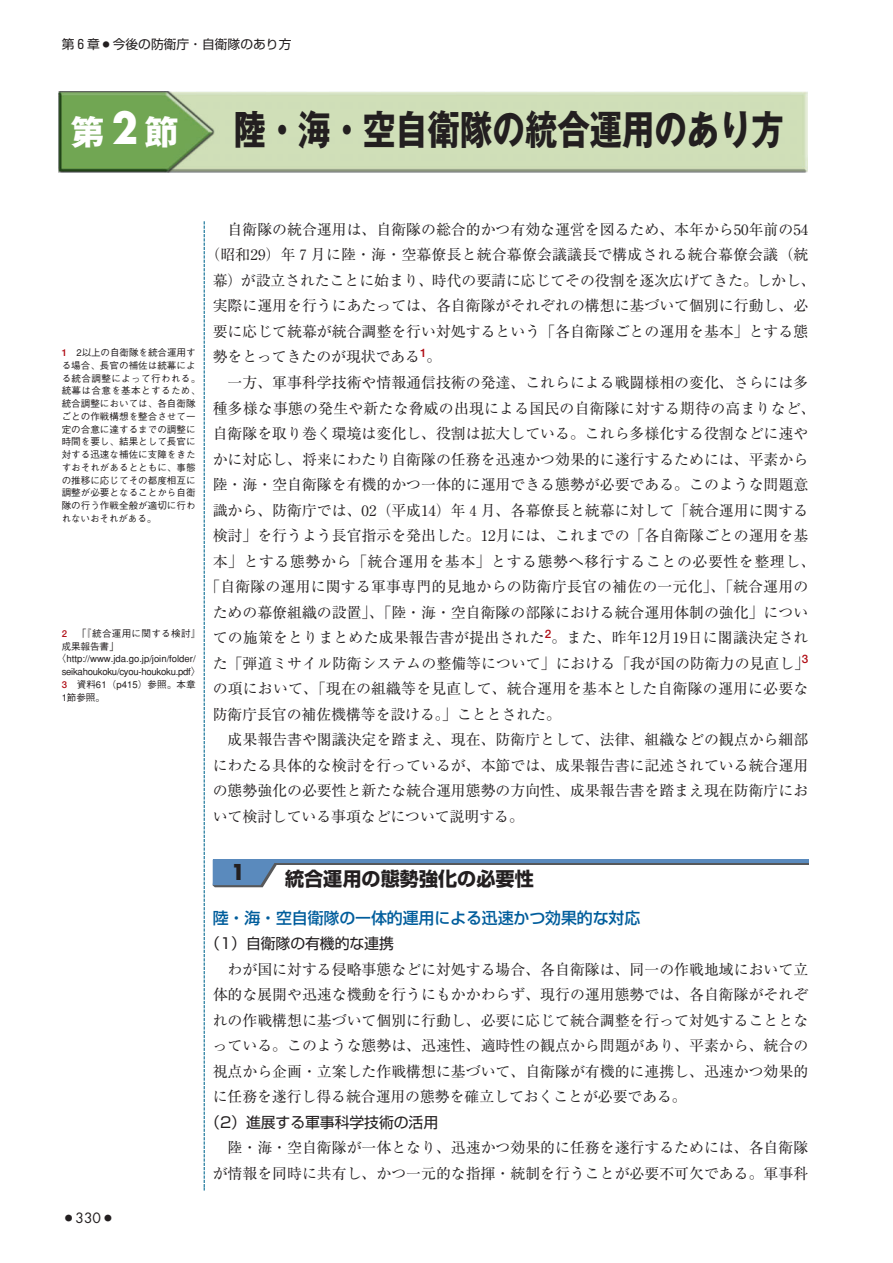
<style>
.page{position:relative;width:893px;height:1263px;background:#fff}
.page>*{position:absolute;margin:0;border:0;box-sizing:border-box;transform-origin:0 0}
.t1{font:700 42.6px "Futura";color:#fff;scale:.9 1}
.t2{font:700 40.35px "Gothic MB101";color:#231f20;scale:.8 1}
.t3{font:700 34.05px "Gothic MB101";color:#fff}
.t4{font:700 21.3px "Futura";color:#231f20}
.t5{font:700 19.2px "Shin Go";color:#231f20}
.t6{font:500 15.9px "Shin Go";letter-spacing:-.01em;color:#005d9c}
.t7{font:14.85px/25.5px "Ryumin";color:#231f20;text-align:justify}
.t8{font:14.85px "Ryumin";letter-spacing:.04em;color:#231f20}
.t9{font:14.85px "Shin Go";letter-spacing:-.005em;color:#231f20}
.t10{font:13.8px "Futura";color:#231f20}
.t11{font:12.75px "Shin Go";color:#231f20}
.t12{font:500 9.6px/12.8px "Gothic BBB";color:#231f20}
.t13{font:500 9.6px "Gothic BBB";letter-spacing:-.03em;color:#231f20}
.t14{font:500 9.6px "Gothic BBB";letter-spacing:.03em;color:#231f20}
.s1{font-family:"Futo Go B101";font-weight:700;color:#b00d15}
</style>
<div class="page">
<svg style="left:204px;top:221px;width:1px;height:970px"></svg>
<img style="left:58px;top:91px;width:749px;height:81px">
<hr style="left:215px;top:861px;width:593px;height:3px;background:#57585a">
<hr style="left:213px;top:859px;width:595px;height:3px;background:#5a8abd">
<svg style="left:213px;top:862px;width:66px;height:25px;background:#6e93ba"></svg>
<p class="t11" style="left:62px;top:39px;width:231px">第６章○今後の防衛庁・自衛隊のあり方</p>
<h1 class="t1" style="left:112px;top:109px;width:31px">2</h1>
<h2 class="t2" style="left:234px;top:114px;width:688px">陸・海・空自衛隊の統合運用のあり方</h2>
<h3 class="t3" style="left:71px;top:119px;width:109px">第 節</h3>
<p class="t12" style="left:62px;top:347px;width:140px"><span class="s1">1</span> 2以上の自衛隊を統合運用する場合、長官の補佐は統幕による統合調整によって行われる。統幕は合意を基本とするため、統合調整においては、各自衛隊ごとの作戦構想を整合させて一定の合意に達するまでの調整に時間を要し、結果として長官に対する迅速な補佐に支障をきたすおそれがあるとともに、事態の推移に応じてその都度相互に調整が必要となることから自衛隊の行う作戦全般が適切に行われないおそれがある。</p>
<p class="t14" style="left:62px;top:630px;width:140px"><span class="s1">2</span> 「『統合運用に関する検討』</p>
<p class="t12" style="left:62px;top:641px;width:58px">成果報告書」</p>
<p class="t12" style="left:57px;top:654px;width:140px">〈http://www.jda.go.jp/join/folder/</p>
<p class="t13" style="left:62px;top:668px;width:140px">seikahoukoku/cyou-houkoku.pdf〉</p>
<p class="t12" style="left:62px;top:679px;width:135px"><span class="s1">3</span> 資料61（p415）参照。本章</p>
<p class="t12" style="left:62px;top:692px;width:45px">1節参照。</p>
<p class="t10" style="left:62px;top:1212px;width:55px">○330○</p>
<p class="t7" style="left:227px;top:219px;width:582px">自衛隊の統合運用は、自衛隊の総合的かつ有効な運営を図るため、本年から50年前の54</p>
<p class="t7" style="left:205px;top:244px;width:604px">（昭和29）年７月に陸・海・空幕僚長と統合幕僚会議議長で構成される統合幕僚会議（統</p>
<p class="t7" style="left:213px;top:270px;width:604px">幕）が設立されたことに始まり、時代の要請に応じてその役割を逐次広げてきた。しかし、</p>
<p class="t7" style="left:213px;top:295px;width:597px">実際に運用を行うにあたっては、各自衛隊がそれぞれの構想に基づいて個別に行動し、必</p>
<p class="t7" style="left:213px;top:321px;width:597px">要に応じて統幕が統合調整を行い対処するという「各自衛隊ごとの運用を基本」とする態</p>
<p class="t7" style="left:213px;top:346px;width:230px">勢をとってきたのが現状である<sup>1</sup>。</p>
<p class="t7" style="left:227px;top:372px;width:582px">一方、軍事科学技術や情報通信技術の発達、これらによる戦闘様相の変化、さらには多</p>
<p class="t7" style="left:213px;top:397px;width:604px">種多様な事態の発生や新たな脅威の出現による国民の自衛隊に対する期待の高まりなど、</p>
<p class="t7" style="left:213px;top:423px;width:597px">自衛隊を取り巻く環境は変化し、役割は拡大している。これら多様化する役割などに速や</p>
<p class="t7" style="left:213px;top:448px;width:597px">かに対応し、将来にわたり自衛隊の任務を迅速かつ効果的に遂行するためには、平素から</p>
<p class="t7" style="left:213px;top:474px;width:597px">陸・海・空自衛隊を有機的かつ一体的に運用できる態勢が必要である。このような問題意</p>
<p class="t7" style="left:213px;top:499px;width:597px">識から、防衛庁では、02（平成14）年４月、各幕僚長と統幕に対して「統合運用に関する</p>
<p class="t7" style="left:213px;top:525px;width:597px">検討」を行うよう長官指示を発出した。12月には、これまでの「各自衛隊ごとの運用を基</p>
<p class="t8" style="left:213px;top:556px;width:604px">本」とする態勢から「統合運用を基本」とする態勢へ移行することの必要性を整理し、</p>
<p class="t7" style="left:205px;top:576px;width:604px">「自衛隊の運用に関する軍事専門的見地からの防衛庁長官の補佐の一元化」、「統合運用の</p>
<p class="t7" style="left:213px;top:601px;width:597px">ための幕僚組織の設置」、「陸・海・空自衛隊の部隊における統合運用体制の強化」につい</p>
<p class="t7" style="left:213px;top:627px;width:597px">ての施策をとりまとめた成果報告書が提出された<sup>2</sup>。また、昨年12月19日に閣議決定され</p>
<p class="t7" style="left:213px;top:652px;width:598px">た「弾道ミサイル防衛システムの整備等について」における「我が国の防衛力の見直し」<sup>3</sup></p>
<p class="t7" style="left:213px;top:678px;width:597px">の項において、「現在の組織等を見直して、統合運用を基本とした自衛隊の運用に必要な</p>
<p class="t7" style="left:213px;top:703px;width:350px">防衛庁長官の補佐機構等を設ける。」こととされた。</p>
<p class="t7" style="left:227px;top:729px;width:582px">成果報告書や閣議決定を踏まえ、現在、防衛庁として、法律、組織などの観点から細部</p>
<p class="t7" style="left:213px;top:754px;width:597px">にわたる具体的な検討を行っているが、本節では、成果報告書に記述されている統合運用</p>
<p class="t7" style="left:213px;top:780px;width:597px">の態勢強化の必要性と新たな統合運用態勢の方向性、成果報告書を踏まえ現在防衛庁にお</p>
<p class="t7" style="left:213px;top:805px;width:313px">いて検討している事項などについて説明する。</p>
<h3 class="t4" style="left:231px;top:863px;width:16px">1</h3>
<p class="t5" style="left:285px;top:872px;width:250px">統合運用の態勢強化の必要性</p>
<p class="t6" style="left:213px;top:912px;width:429px">陸・海・空自衛隊の一体的運用による迅速かつ効果的な対応</p>
<p class="t9" style="left:205px;top:938px;width:190px">（1）自衛隊の有機的な連携</p>
<p class="t7" style="left:213px;top:958px;width:597px;text-indent:15px">わが国に対する侵略事態などに対処する場合、各自衛隊は、同一の作戦地域において立体的な展開や迅速な機動を行うにもかかわらず、現行の運用態勢では、各自衛隊がそれぞれの作戦構想に基づいて個別に行動し、必要に応じて統合調整を行って対処することとなっている。このような態勢は、迅速性、適時性の観点から問題があり、平素から、統合の視点から企画・立案した作戦構想に基づいて、自衛隊が有機的に連携し、迅速かつ効果的に任務を遂行し得る統合運用の態勢を確立しておくことが必要である。</p>
<p class="t9" style="left:205px;top:1117px;width:234px">（2）進展する軍事科学技術の活用</p>
<p class="t7" style="left:213px;top:1137px;width:597px;text-align:right">陸・海・空自衛隊が一体となり、迅速かつ効果的に任務を遂行するためには、各自衛隊が情報を同時に共有し、かつ一元的な指揮・統制を行うことが必要不可欠である。軍事科</p>
</div>
